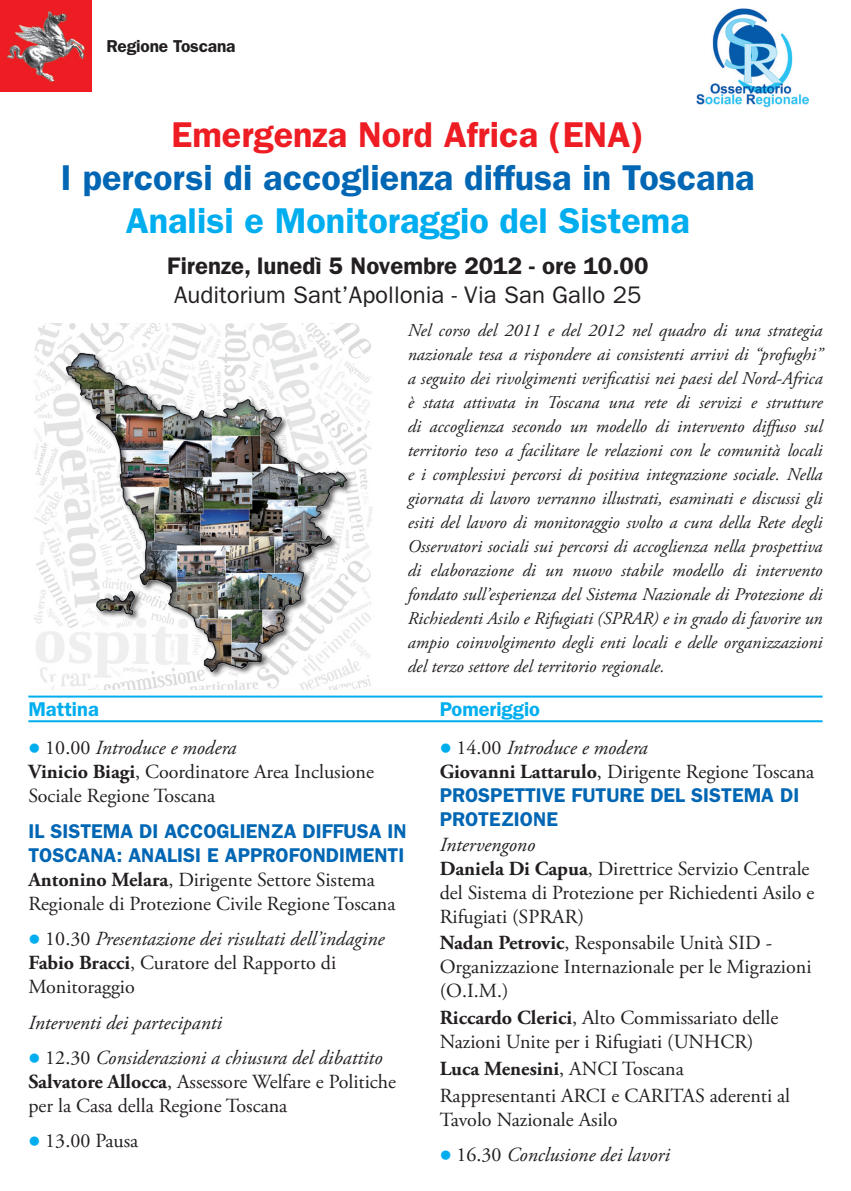
<style>
.page{position:relative;width:851px;height:1191px;background:#fff}
.page>*{position:absolute;margin:0;border:0;box-sizing:border-box;transform-origin:0 0}
.t1{font:600 36px "ITC Franklin Gothic Std";color:#0166b3}
.t2{font:600 36px "ITC Franklin Gothic Std";color:#00aeef}
.t3{font:600 36px "ITC Franklin Gothic Std";color:#ee1d23}
.t4{font:24px "ITC Franklin Gothic Std";color:#231f20}
.t5{font:600 24px "ITC Franklin Gothic Std";color:#231f20}
.t6{font:20px/24px "Adobe Garamond Pro";color:#231f20}
.t7{font:600 20px/24px "ITC Franklin Gothic Std";color:#0166b3}
.t8{font:italic 20px "Adobe Garamond Pro";color:#231f20}
.t9{font:600 20px "ITC Franklin Gothic Std";color:#00aeef}
.t10{font:italic 18px/24px "Adobe Garamond Pro";color:#231f20;text-align:justify}
.t11{font:600 17.4px "Franklin Gothic";letter-spacing:-.01em;color:#231f20}
.s1{color:#00aeef}
.s2{font-style:italic}
.s3{font-weight:700}
.s4{font-style:normal}
</style>
<div class="page">
<hr style="left:28px;top:695px;width:794px;height:2px;background:#00aeef">
<hr style="left:28px;top:720px;width:794px;height:2px;background:#00aeef">
<img style="left:34px;top:323px;width:339px;height:366px">
<img style="left:61px;top:342px;width:291px;height:339px">
<img style="left:0;top:0;width:92px;height:92px">
<img style="left:696px;top:9px;width:112px;height:99px">
<p class="t11" style="left:106px;top:36px;width:131px">Regione Toscana</p>
<h1 class="t3" style="left:171px;top:113px;width:474px">Emergenza Nord Africa (ENA)</h1>
<h1 class="t1" style="left:61px;top:156px;width:695px">I percorsi di accoglienza diffusa in Toscana</h1>
<h1 class="t2" style="left:126px;top:200px;width:565px">Analisi e Monitoraggio del Sistema</h1>
<h2 class="t5" style="left:167px;top:252px;width:482px">Firenze, lunedì 5 Novembre 2012 - ore 10.00</h2>
<h2 class="t4" style="left:174px;top:281px;width:469px">Auditorium Sant’Apollonia - Via San Gallo 25</h2>
<p class="t10" style="left:407px;top:319px;width:416px">Nel corso del 2011 e del 2012 nel quadro di una strategia nazionale tesa a rispondere ai consistenti arrivi di “profughi” a seguito dei rivolgimenti verificatisi nei paesi del Nord-Africa è stata attivata in Toscana una rete di servizi e strutture di accoglienza secondo un modello di intervento diffuso sul territorio teso a facilitare le relazioni con le comunità locali e i complessivi percorsi di positiva integrazione sociale. Nella giornata di lavoro verranno illustrati, esaminati e discussi gli esiti del lavoro di monitoraggio svolto a cura della Rete degli Osservatori sociali sui percorsi di accoglienza nella prospettiva di elaborazione di un nuovo stabile modello di intervento fondato sull’esperienza del Sistema Nazionale di Protezione di Richiedenti Asilo e Rifugiati (SPRAR) e in grado di favorire un ampio coinvolgimento degli enti locali e delle organizzazioni del terzo settore del territorio regionale.</p>
<p class="t9" style="left:28px;top:697px;width:72px">Mattina</p>
<p class="t6" style="left:28px;top:737px;width:347px"><span class="s1">●</span> 10.00 <span class="s2">Introduce e modera<br></span><span class="s3">Vinicio Biagi</span>, Coordinatore Area Inclusione<br>Sociale Regione Toscana</p>
<p class="t7" style="left:28px;top:819px;width:380px">IL SISTEMA DI ACCOGLIENZA DIFFUSA IN<br>TOSCANA: ANALISI E APPROFONDIMENTI</p>
<p class="t6" style="left:28px;top:868px;width:368px"><span class="s3">Antonino Melara</span>, Dirigente Settore Sistema<br>Regionale di Protezione Civile Regione Toscana</p>
<p class="t6" style="left:28px;top:927px;width:357px"><span class="s1">●</span> 10.30 <span class="s2">Presentazione dei risultati dell’indagine<br></span><span class="s3">Fabio Bracci</span>, Curatore del Rapporto di<br>Monitoraggio</p>
<p class="t8" style="left:28px;top:1010px;width:195px">Interventi dei partecipanti</p>
<p class="t6" style="left:28px;top:1046px;width:369px"><span class="s1">●</span> 12.30 <span class="s2">Considerazioni a chiusura del dibattito<br></span><span class="s3">Salvatore Allocca</span>, Assessore Welfare e Politiche per la Casa della Regione Toscana</p>
<p class="t6" style="left:28px;top:1129px;width:111px"><span class="s1">●</span> 13.00 Pausa</p>
<p class="t9" style="left:439px;top:697px;width:102px">Pomeriggio</p>
<p class="t6" style="left:439px;top:737px;width:376px"><span class="s1">●</span> 14.00 <span class="s2">Introduce e modera<br></span><span class="s3">Giovanni Lattarulo</span>, Dirigente Regione Toscana</p>
<p class="t7" style="left:439px;top:783px;width:361px">PROSPETTIVE FUTURE DEL SISTEMA DI<br>PROTEZIONE</p>
<p class="t6" style="left:439px;top:833px;width:376px"><span class="s2">Intervengono<br></span><span class="s3">Daniela Di Capua</span>, Direttrice Servizio Centrale del Sistema di Protezione per Richiedenti Asilo e<br>Rifugiati (SPRAR)</p>
<p class="t6" style="left:439px;top:931px;width:373px"><span class="s3">Nadan Petrovic</span>, Responsabile Unità SID -<br>Organizzazione Internazionale per le Migrazioni (O.I.M.)</p>
<p class="t6" style="left:439px;top:1006px;width:340px"><span class="s3">Riccardo Clerici</span>, Alto Commissariato delle<br>Nazioni Unite per i Rifugiati (UNHCR)</p>
<p class="t6" style="left:439px;top:1056px;width:352px;line-height:26.8px"><span class="s3">Luca Menesini</span>, ANCI Toscana<br>Rappresentanti ARCI e CARITAS aderenti al</p>
<p class="t6" style="left:439px;top:1108px;width:179px">Tavolo Nazionale Asilo</p>
<p class="t8" style="left:439px;top:1143px;width:232px"><span class="s1">●</span> <span class="s4">16.30</span> Conclusione dei lavori</p>
</div>
